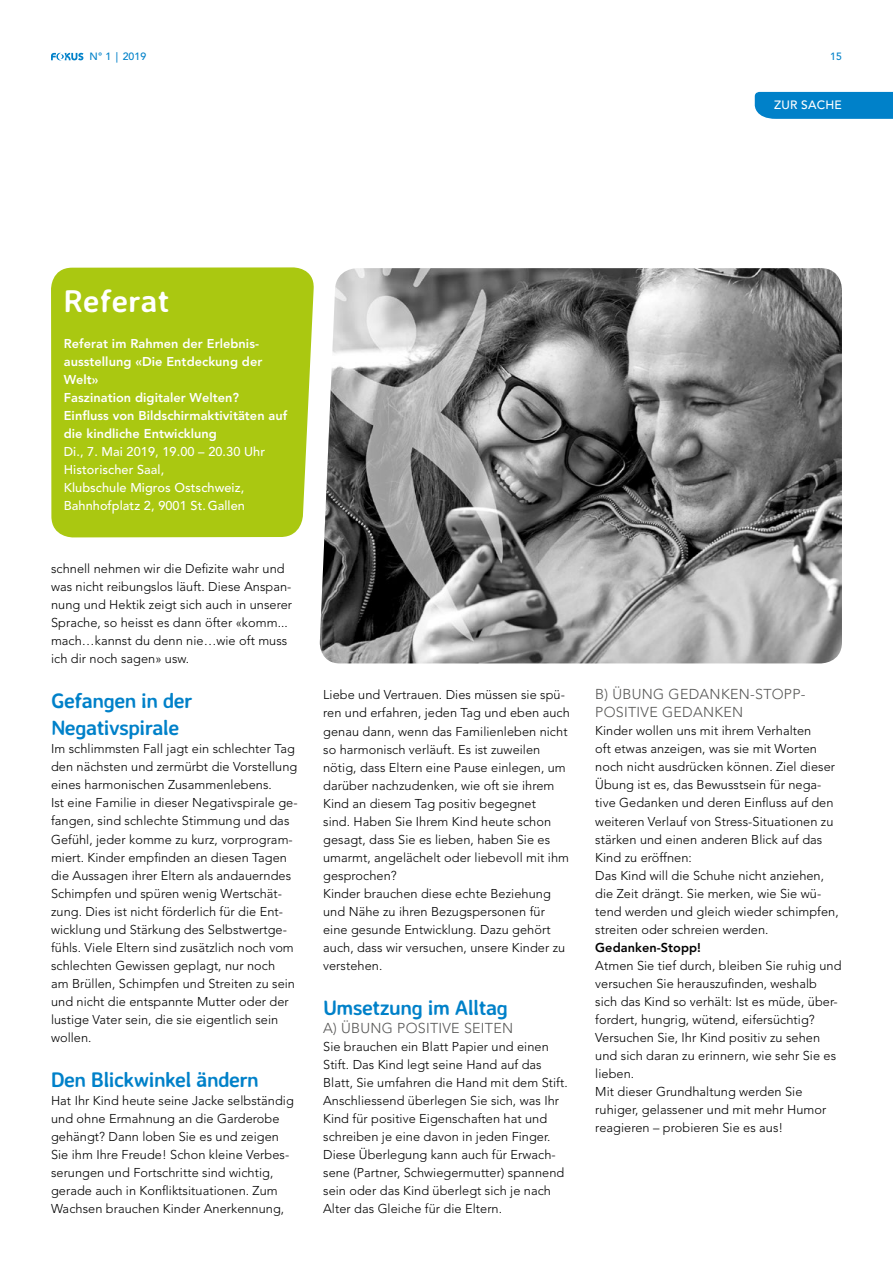
<style>
.page{position:relative;width:893px;height:1263px;background:#fff}
.page>*{position:absolute;margin:0;border:0;box-sizing:border-box;transform-origin:0 0}
.t1{font:700 31.5px "Averia Sans Libre";letter-spacing:.005em;color:#fff}
.t2{font:700 21px/27px "Averia Sans Libre";letter-spacing:-.03em;color:#0081c9}
.t3{font:300 14.25px/18px "Avenir LT Std";letter-spacing:.02em;color:#575756}
.t4{font:300 12.75px/18px "Avenir LT Std";letter-spacing:.005em;color:#000}
.t5{font:800 12.75px/18px "Avenir LT Std";letter-spacing:.005em;color:#fff}
.t6{font:500 12.75px/18px "Avenir LT Std";letter-spacing:.005em;color:#fff}
.t7{font:800 12.75px "Avenir LT Std";letter-spacing:.005em;color:#000}
.t8{font:500 12px "Avenir LT Std";letter-spacing:.02em;color:#fff}
.t9{font:500 10.5px "Avenir LT Std";letter-spacing:.01em;color:#0081c9}
</style>
<div class="page">
<div style="left:51px;top:267px;width:263px;height:270px;background:#aac811"></div>
<img style="left:320px;top:268px;width:522px;height:395px">
<div style="left:755px;top:92px;width:138px;height:27px;background:#0081c9"></div>
<svg style="left:51px;top:53px;width:32px;height:7px"></svg>
<p class="t9" style="left:90px;top:51px;width:58px">N° 1 | 2019</p>
<p class="t9" style="left:830px;top:51px;width:13px">15</p>
<p class="t8" style="left:774px;top:98px;width:69px">ZUR SACHE</p>
<h1 class="t1" style="left:64px;top:281px;width:107px">Referat</h1>
<p class="t5" style="left:64px;top:335px;width:225px">Referat im Rahmen der Erlebnis&shy;ausstellung «Die Entdeckung der<br>Welt»<br>Faszination digitaler Welten?<br>Einfluss von Bildschirmaktivitäten auf die kindliche Entwicklung</p>
<p class="t6" style="left:64px;top:443px;width:203px">Di., 7. Mai 2019, 19.00 – 20.30 Uhr<br>Historischer Saal,<br>Klubschule Migros Ostschweiz,<br>Bahnhofplatz 2, 9001 St.Gallen</p>
<p class="t4" style="left:51px;top:560px;width:243px">schnell nehmen wir die Defizite wahr und was nicht reibungslos läuft. Diese Anspan&shy;nung und Hektik zeigt sich auch in unserer Sprache, so heisst es dann öfter «komm... mach…kannst du denn nie…wie oft muss ich dir noch sagen» usw.</p>
<h2 class="t2" style="left:51px;top:687px;width:143px">Gefangen in der<br>Negativspirale</h2>
<p class="t4" style="left:51px;top:740px;width:248px">Im schlimmsten Fall jagt ein schlechter Tag den nächsten und zermürbt die Vorstellung eines harmonischen Zusammenlebens.<br>Ist eine Familie in dieser Negativspirale ge&shy;fangen, sind schlechte Stimmung und das Gefühl, jeder komme zu kurz, vorprogram&shy;miert. Kinder empfinden an diesen Tagen die Aussagen ihrer Eltern als andauerndes Schimpfen und spüren wenig Wertschät&shy;zung. Dies ist nicht förderlich für die Ent&shy;wicklung und Stärkung des Selbstwertge&shy;fühls. Viele Eltern sind zusätzlich noch vom schlechten Gewissen geplagt, nur noch<br>am Brüllen, Schimpfen und Streiten zu sein und nicht die entspannte Mutter oder der lustige Vater sein, die sie eigentlich sein wollen.</p>
<h2 class="t2" style="left:51px;top:1065px;width:209px">Den Blickwinkel ändern</h2>
<p class="t4" style="left:51px;top:1091px;width:244px">Hat Ihr Kind heute seine Jacke selbständig und ohne Ermahnung an die Garderobe gehängt? Dann loben Sie es und zeigen Sie ihm Ihre Freude! Schon kleine Verbes&shy;serungen und Fortschritte sind wichtig, gerade auch in Konfliktsituationen. Zum Wachsen brauchen Kinder Anerkennung,</p>
<p class="t4" style="left:323px;top:686px;width:248px">Liebe und Vertrauen. Dies müssen sie spü&shy;ren und erfahren, jeden Tag und eben auch genau dann, wenn das Familienleben nicht so harmonisch verläuft. Es ist zuweilen nötig, dass Eltern eine Pause einlegen, um darüber nachzudenken, wie oft sie ihrem Kind an diesem Tag positiv begegnet<br>sind. Haben Sie Ihrem Kind heute schon gesagt, dass Sie es lieben, haben Sie es umarmt, angelächelt oder liebevoll mit ihm gesprochen?<br>Kinder brauchen diese echte Beziehung und Nähe zu ihren Bezugspersonen für eine gesunde Entwicklung. Dazu gehört auch, dass wir versuchen, unsere Kinder zu verstehen.</p>
<h2 class="t2" style="left:323px;top:993px;width:187px">Umsetzung im Alltag</h2>
<p class="t3" style="left:323px;top:1019px;width:192px">A) ÜBUNG POSITIVE SEITEN</p>
<p class="t4" style="left:323px;top:1037px;width:246px">Sie brauchen ein Blatt Papier und einen Stift. Das Kind legt seine Hand auf das Blatt, Sie umfahren die Hand mit dem Stift.<br>Anschliessend überlegen Sie sich, was Ihr Kind für positive Eigenschaften hat und schreiben je eine davon in jeden Finger.<br>Diese Überlegung kann auch für Erwach&shy;sene (Partner, Schwiegermutter) spannend sein oder das Kind überlegt sich je nach Alter das Gleiche für die Eltern.</p>
<p class="t3" style="left:595px;top:686px;width:212px">B) ÜBUNG GEDANKEN-STOPP-<br>POSITIVE GEDANKEN</p>
<p class="t4" style="left:595px;top:722px;width:245px">Kinder wollen uns mit ihrem Verhalten<br>oft etwas anzeigen, was sie mit Worten noch nicht ausdrücken können. Ziel dieser Übung ist es, das Bewusstsein für nega&shy;tive Gedanken und deren Einfluss auf den weiteren Verlauf von Stress-Situationen zu stärken und einen anderen Blick auf das Kind zu eröffnen:<br>Das Kind will die Schuhe nicht anziehen, die Zeit drängt. Sie merken, wie Sie wü&shy;tend werden und gleich wieder schimpfen, streiten oder schreien werden.</p>
<p class="t7" style="left:595px;top:939px;width:107px">Gedanken-Stopp!</p>
<p class="t4" style="left:595px;top:956px;width:248px">Atmen Sie tief durch, bleiben Sie ruhig und versuchen Sie herauszufinden, weshalb sich das Kind so verhält: Ist es müde, über&shy;fordert, hungrig, wütend, eifersüchtig?<br>Versuchen Sie, Ihr Kind positiv zu sehen und sich daran zu erinnern, wie sehr Sie es lieben.<br>Mit dieser Grundhaltung werden Sie ruhiger, gelassener und mit mehr Humor reagieren – probieren Sie es aus!</p>
</div>
